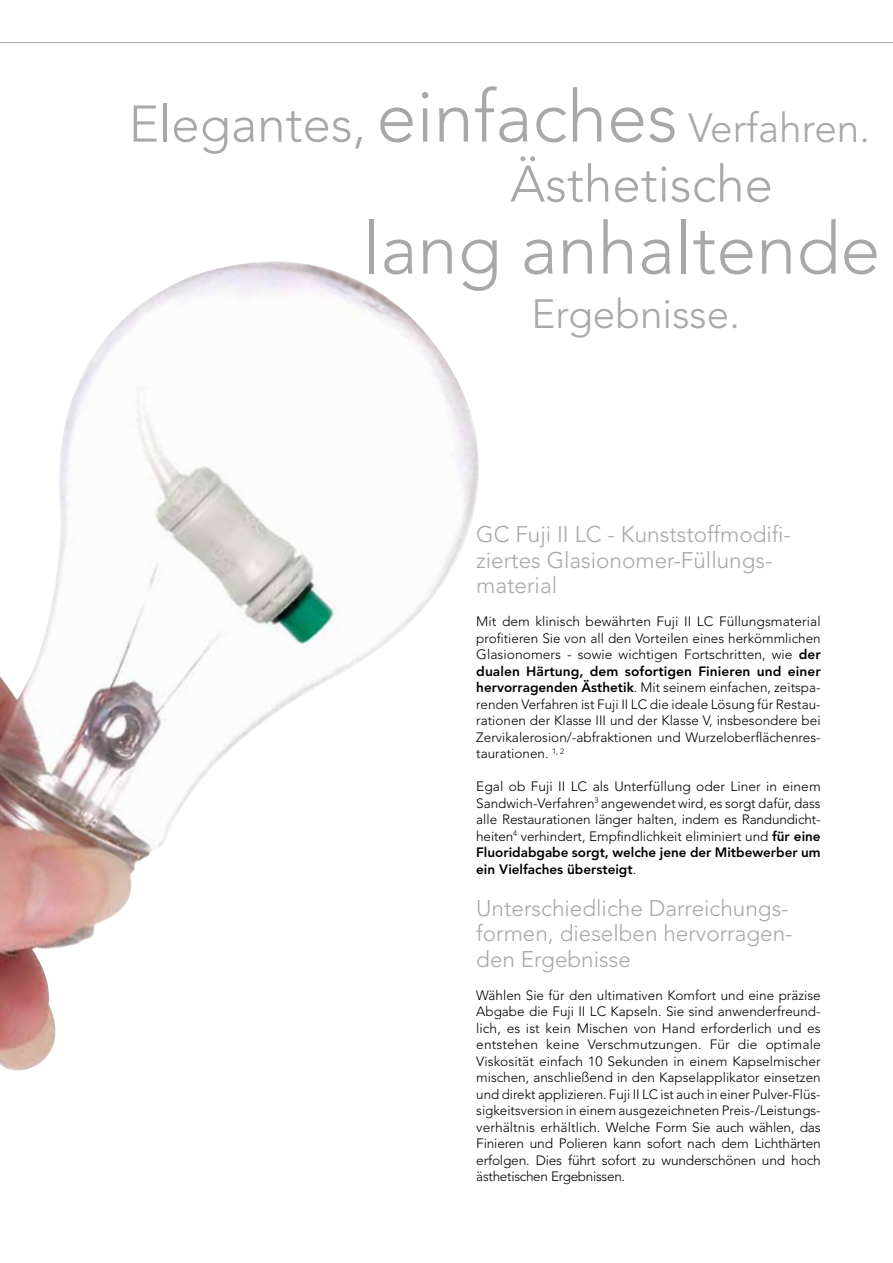
<style>
.page{position:relative;width:893px;height:1263px;background:#fff}
.page>*{position:absolute;margin:0;border:0;box-sizing:border-box;transform-origin:0 0}
.t1{font:300 72px "Avenir LT Std";color:#a7a8aa}
.t2{font:300 51px/60px "Avenir LT Std";color:#a7a8aa}
.t3{font:300 40.5px "Avenir LT Std";color:#a7a8aa}
.t4{font:300 22.5px/25.5px "Avenir LT Std";color:#a7a8aa}
.t5{font:300 13.5px/16.5px "Avenir LT Std";color:#000;text-align:justify}
.s1{font-size:72px}
.s2{font-size:40.5px}
.s3{font-weight:800}
</style>
<div class="page">
<img style="left:0;top:262px;width:479px;height:809px">
<hr style="left:0;top:42px;width:893px;height:1px;background:#a7a8aa">
<h2 class="t2" style="left:510px;top:94px;width:361px;text-indent:-382px">Elegantes, <span class="s1">einfaches</span> <span class="s2">Verfahren.<br></span>Ästhetische</h2>
<h1 class="t1" style="left:363px;top:206px;width:519px">lang anhaltende</h1>
<h3 class="t3" style="left:531px;top:290px;width:210px">Ergebnisse.</h3>
<h3 class="t4" style="left:476px;top:522px;width:316px">GC Fuji II LC - Kunststoffmodifi&shy;ziertes Glasionomer-Füllungs&shy;material</h3>
<p class="t5" style="left:476px;top:613px;width:346px">Mit dem klinisch bewährten Fuji II LC Füllungsmaterial profitieren Sie von all den Vorteilen eines herkömmlichen Glasionomers - sowie wichtigen Fortschritten, wie <span class="s3">der dualen Härtung, dem sofortigen Finieren und einer hervorragenden Ästhetik</span>. Mit seinem einfachen, zeitspa&shy;renden Verfahren ist Fuji II LC die ideale Lösung für Restau&shy;rationen der Klasse III und der Klasse V, insbesondere bei Zervikalerosion/-abfraktionen und Wurzeloberflächenres&shy;taurationen. <sup>1,</sup> <sup>2</sup></p>
<p class="t5" style="left:476px;top:778px;width:346px">Egal ob Fuji II LC als Unterfüllung oder Liner in einem Sandwich-Verfahren<sup>3</sup> angewendet wird, es sorgt dafür, dass alle Restaurationen länger halten, indem es Randundicht&shy;heiten<sup>4</sup> verhindert, Empfindlichkeit eliminiert und <span class="s3">für eine Fluoridabgabe sorgt, welche jene der Mitbewerber um ein Vielfaches übersteigt</span>.</p>
<h3 class="t4" style="left:476px;top:895px;width:318px">Unterschiedliche Darreichungs&shy;formen, dieselben hervorragen&shy;den Ergebnisse</h3>
<p class="t5" style="left:476px;top:987px;width:346px">Wählen Sie für den ultimativen Komfort und eine präzise Abgabe die Fuji II LC Kapseln. Sie sind anwenderfreund&shy;lich, es ist kein Mischen von Hand erforderlich und es entstehen keine Verschmutzungen. Für die optimale Viskosität einfach 10 Sekunden in einem Kapselmischer mischen, anschließend in den Kapselapplikator einsetzen und direkt applizieren. Fuji II LC ist auch in einer Pulver-Flüs&shy;sigkeitsversion in einem ausgezeichneten Preis-/Leistungs&shy;verhältnis erhältlich. Welche Form Sie auch wählen, das Finieren und Polieren kann sofort nach dem Lichthärten erfolgen. Dies führt sofort zu wunderschönen und hoch ästhetischen Ergebnissen.</p>
</div>
